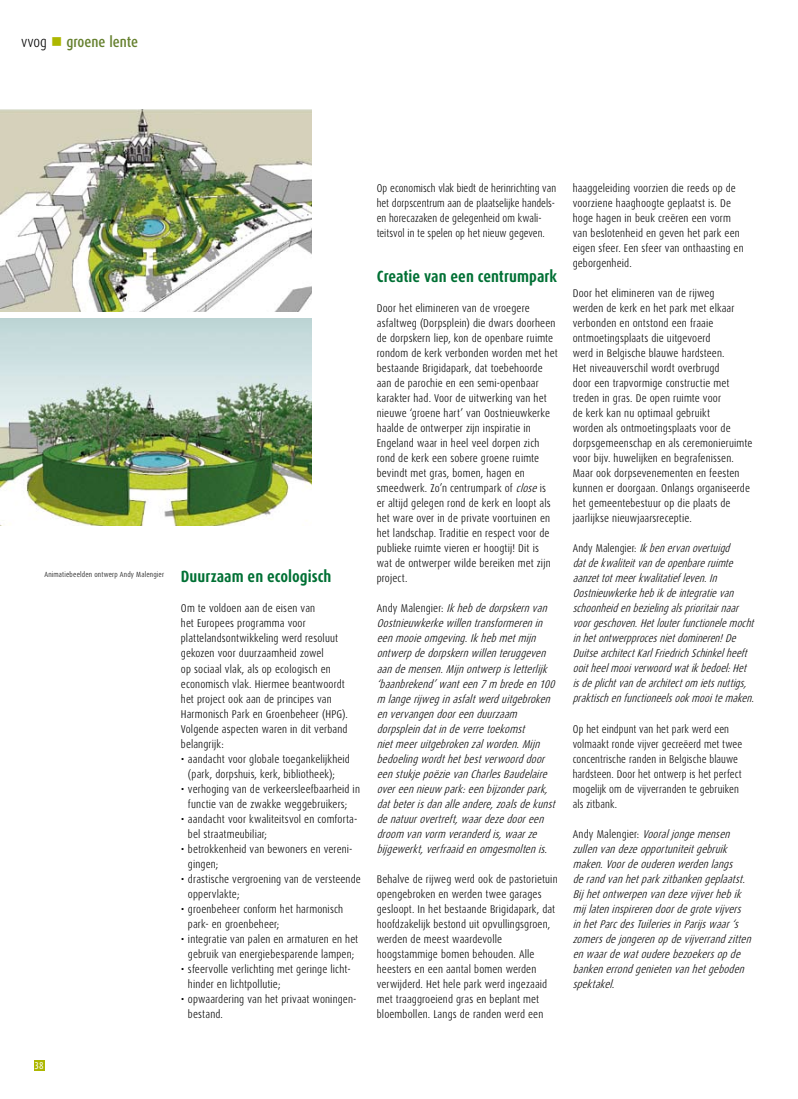
<style>
.page{position:relative;width:798px;height:1099px;background:#fff}
.page>*{position:absolute;margin:0;border:0;box-sizing:border-box;transform-origin:0 0}
.t1{font:700 16.25px "Dax Condensed";color:#007034}
.t2{font:500 15px "Dax Condensed";color:#66812f}
.t3{font:300 11.25px/15px "Dax Condensed";letter-spacing:.01em;color:#000}
.t4{font:italic 300 11.25px/15px "Dax Condensed";letter-spacing:.01em;color:#000}
.t5{font:300 11.25px/15px "Dax Condensed";letter-spacing:.01em;color:#000;scale:.96 1}
.t6{font:10px "Dax Condensed";color:#fff}
.t7{font:300 7.5px "Dax Condensed";letter-spacing:.025em;color:#000}
.s1{font-weight:300;color:#000}
.s2{color:#adb700}
.s3{font-style:italic}
.s4{font-style:normal}
</style>
<div class="page">
<img style="left:0;top:110px;width:311px;height:202px">
<img style="left:0;top:318px;width:311px;height:207px">
<div style="left:34px;top:1060px;width:10px;height:11px;background:#adb700"></div>
<h2 class="t2" style="left:21px;top:34px;width:118px"><span class="s1">vvog</span> <span class="s2">■</span> groene lente</h2>
<p class="t7" style="left:44px;top:570px;width:121px">Animatiebeelden ontwerp Andy Malengier</p>
<p class="t6" style="left:34px;top:1060px;width:11px">38</p>
<h1 class="t1" style="left:181px;top:568px;width:152px">Duurzaam en ecologisch</h1>
<p class="t3" style="left:181px;top:601px;width:168px">Om te voldoen aan de eisen van<br>het Europees programma voor plattelandsontwikkeling werd resoluut gekozen voor duurzaamheid zowel<br>op sociaal vlak, als op ecologisch en economisch vlak. Hiermee beantwoordt het project ook aan de principes van Harmonisch Park en Groenbeheer (HPG).<br>Volgende aspecten waren in dit verband belangrijk:</p>
<p class="t3" style="left:188px;top:751px;width:163px;text-indent:-7px">• aandacht voor globale toegankelijkheid (park, dorpshuis, kerk, bibliotheek);</p>
<p class="t3" style="left:181px;top:781px;width:180px;text-align:center">• verhoging van de verkeersleefbaarheid in functie van de zwakke weggebruikers;</p>
<p class="t3" style="left:188px;top:811px;width:171px;text-indent:-7px">• aandacht voor kwaliteitsvol en comforta&shy;bel straatmeubiliar;</p>
<p class="t3" style="left:188px;top:841px;width:166px;text-indent:-7px">• betrokkenheid van bewoners en vereni&shy;gingen;</p>
<p class="t3" style="left:188px;top:871px;width:174px;text-indent:-7px">• drastische vergroening van de versteende oppervlakte;</p>
<p class="t3" style="left:188px;top:901px;width:157px;text-indent:-7px">• groenbeheer conform het harmonisch park- en groenbeheer;</p>
<p class="t3" style="left:181px;top:931px;width:179px;text-align:center">• integratie van palen en armaturen en het gebruik van energiebesparende lampen;</p>
<p class="t3" style="left:188px;top:961px;width:164px;text-indent:-7px">• sfeervolle verlichting met geringe licht&shy;hinder en lichtpollutie;</p>
<p class="t3" style="left:188px;top:991px;width:170px;text-indent:-7px">• opwaardering van het privaat woningen&shy;bestand.</p>
<p class="t5" style="left:376px;top:181px;width:188px">Op economisch vlak biedt de herinrichting van het dorpscentrum aan de plaatselijke handels&shy;en horecazaken de gelegenheid om kwali&shy;teitsvol in te spelen op het nieuw gegeven.</p>
<h1 class="t1" style="left:376px;top:268px;width:182px">Creatie van een centrumpark</h1>
<p class="t3" style="left:376px;top:301px;width:182px">Door het elimineren van de vroegere asfaltweg (Dorpsplein) die dwars doorheen de dorpskern liep, kon de openbare ruimte rondom de kerk verbonden worden met het bestaande Brigidapark, dat toebehoorde aan de parochie en een semi-openbaar karakter had. Voor de uitwerking van het nieuwe ‘groene hart’ van Oostnieuwkerke haalde de ontwerper zijn inspiratie in Engeland waar in heel veel dorpen zich rond de kerk een sobere groene ruimte bevindt met gras, bomen, hagen en smeedwerk. Zo’n centrumpark of <span class="s3">close</span>is<br>er altijd gelegen rond de kerk en loopt als het ware over in de private voortuinen en het landschap. Traditie en respect voor de publieke ruimte vieren er hoogtij! Dit is<br>wat de ontwerper wilde bereiken met zijn project.</p>
<p class="t4" style="left:376px;top:601px;width:183px"><span class="s4">A n d y M a l e n g i e r :</span> Ikhebdedorpskernvan Oostnieuwkerkewillentransformerenin eenmooieomgeving.Ikhebmetmijn ontwerpdedorpskernwillenteruggeven aandemensen.Mijnontwerpisletterlijk ‘baanbrekend’wanteen7m bredeen100 m langerijweginasfaltwerduitgebroken envervangendooreenduurzaam dorpspleindatindeverretoekomst nietmeeruitgebrokenzalworden.Mijn bedoelingwordthetbestverwoorddoor eenstukjepoëzievanCharlesBaudelaire overeennieuw park:eenbijzonderpark, datbeterisdanalleandere,zoalsdekunst denatuurovertreft,waardezedooreen droom vanvorm veranderdis,waarze bijgewerkt,verfraaidenomgesmoltenis.</p>
<p class="t3" style="left:376px;top:871px;width:182px">Behalve de rijweg werd ook de pastorietuin opengebroken en werden twee garages gesloopt. In het bestaande Brigidapark, dat hoofdzakelijk bestond uit opvullingsgroen, werden de meest waardevolle hoogstammige bomen behouden. Alle heesters en een aantal bomen werden verwijderd. Het hele park werd ingezaaid met traaggroeiend gras en beplant met bloembollen. Langs de randen werd een</p>
<p class="t3" style="left:572px;top:181px;width:172px">haaggeleiding voorzien die reeds op de voorziene haaghoogte geplaatst is. De hoge hagen in beuk creëren een vorm van beslotenheid en geven het park een eigen sfeer. Een sfeer van onthaasting en geborgenheid.</p>
<p class="t3" style="left:572px;top:286px;width:181px">Door het elimineren van de rijweg<br>werden de kerk en het park met elkaar verbonden en ontstond een fraaie ontmoetingsplaats die uitgevoerd<br>werd in Belgische blauwe hardsteen.<br>Het niveauverschil wordt overbrugd<br>door een trapvormige constructie met treden in gras. De open ruimte voor<br>de kerk kan nu optimaal gebruikt<br>worden als ontmoetingsplaats voor de dorpsgemeenschap en als ceremonieruimte voor bijv. huwelijken en begrafenissen.<br>Maar ook dorpsevenementen en feesten kunnen er doorgaan. Onlangs organiseerde het gemeentebestuur op die plaats de jaarlijkse nieuwjaarsreceptie.</p>
<p class="t4" style="left:572px;top:541px;width:186px"><span class="s4">A n d y M a l e n g i e r :</span> Ikbenervanovertuigd datdekwaliteitvandeopenbareruimte aanzettotmeerkwalitatiefleven.In Oostnieuwkerkehebikdeintegratievan schoonheidenbezielingalsprioritairnaar voorgeschoven.Hetlouterfunctionelemocht inhetontwerpprocesnietdomineren!De DuitsearchitectKarlFriedrichSchinkelheeft ooitheelmooiverwoordwatikbedoel:Het isdeplichtvandearchitectom ietsnuttigs, praktischenfunctioneelsookmooitemaken.</p>
<p class="t3" style="left:572px;top:721px;width:171px">Op het eindpunt van het park werd een volmaakt ronde vijver gecreëerd met twee concentrische randen in Belgische blauwe hardsteen. Door het ontwerp is het perfect mogelijk om de vijverranden te gebruiken als zitbank.</p>
<p class="t4" style="left:572px;top:826px;width:183px"><span class="s4">A n d y M a l e n g i e r:</span> Vooraljongemensen zullenvandezeopportuniteitgebruik maken.Voordeouderenwerdenlangs derandvanhetparkzitbankengeplaatst.<br>Bij hetontwerpenvandezevijverhebik mij lateninspirerendoordegrotevijvers inhetParcdesTuileriesinParijswaar‘s zomersdejongerenopdevijverrandzitten enwaardewatouderebezoekersopde bankenerrondgenietenvanhetgeboden spektakel.</p>
</div>
